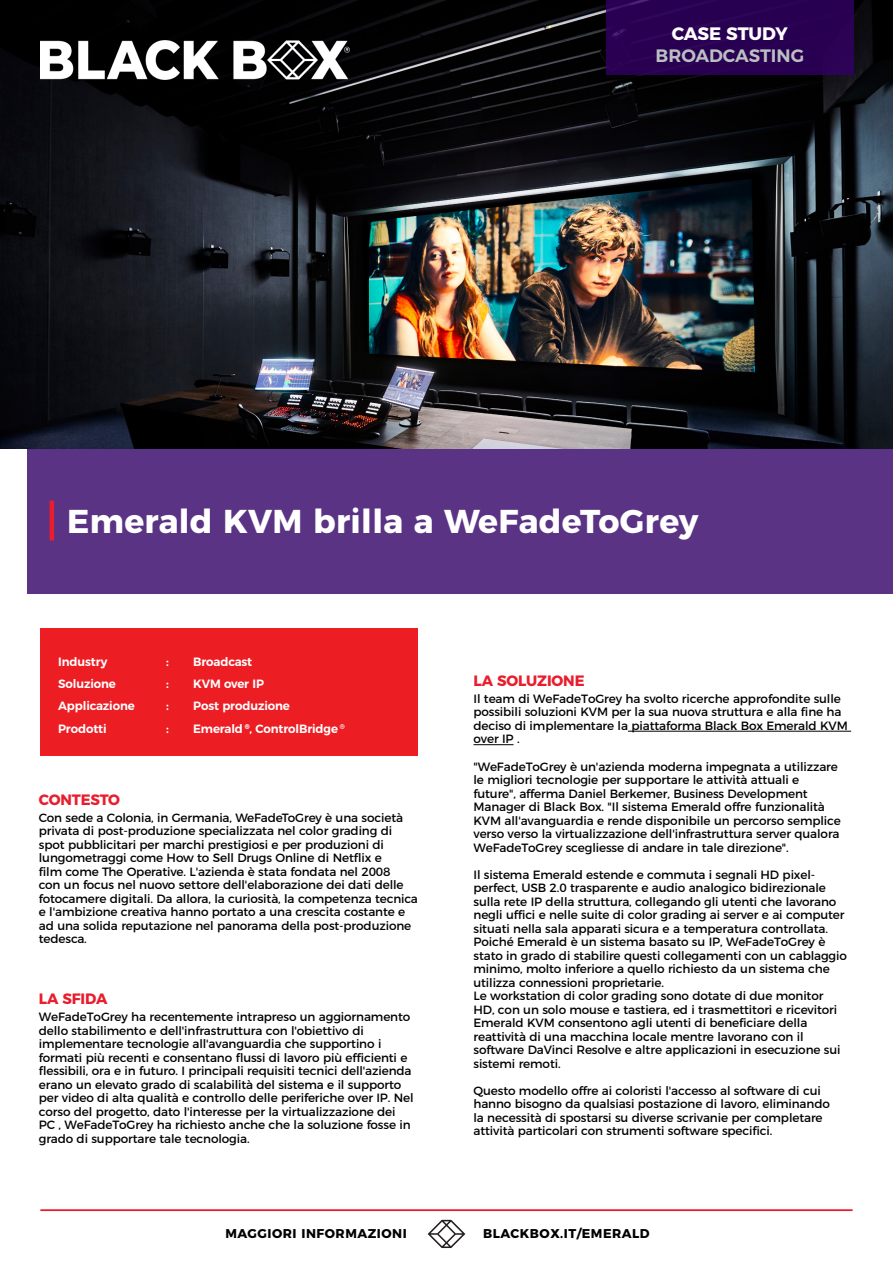
<style>
.page{position:relative;width:893px;height:1263px;background:#fff}
.page>*{position:absolute;margin:0;border:0;box-sizing:border-box;transform-origin:0 0}
.t1{font:700 33px "Montserrat";letter-spacing:.01em;color:#fff}
.t2{font:600 18px "Montserrat";color:#babfc1}
.t3{font:700 18px "Montserrat";letter-spacing:-.01em;color:#fff}
.t4{font:700 15px "Montserrat";letter-spacing:-.01em;color:#e91d2d}
.t5{font:700 12.75px "Montserrat";letter-spacing:.04em;color:#000101}
.t6{font:700 12.75px "Montserrat";letter-spacing:.04em;color:#000}
.t7{font:12px/13.5px "Montserrat";letter-spacing:-.01em;color:#000}
.t8{font:600 12px "Montserrat";letter-spacing:-.01em;color:#fff}
</style>
<div class="page">
<hr style="left:40px;top:1209px;width:813px;height:2px;background:#e91d2d">
<svg style="left:428px;top:1220px;width:37px;height:28px"></svg>
<div style="left:40px;top:628px;width:378px;height:128px;background:#ed1d24"></div>
<div style="left:28px;top:449px;width:865px;height:145px;background:#5b3384"></div>
<hr style="left:50px;top:501px;width:4px;height:39px;background:#e91d2d">
<hr style="left:628px;top:731px;width:223px;height:1px;background:#000">
<hr style="left:473px;top:744px;width:41px;height:1px;background:#000">
<img style="left:0;top:0;width:893px;height:448px">
<div style="left:606px;top:0;width:248px;height:75px;background:#290051"></div>
<img style="left:40px;top:41px;width:309px;height:38px">
<h2 class="t3" style="left:672px;top:19px;width:118px">CASE STUDY</h2>
<h2 class="t2" style="left:655px;top:41px;width:150px">BROADCASTING</h2>
<h1 class="t1" style="left:67px;top:494px;width:632px">Emerald KVM brilla a WeFadeToGrey</h1>
<p class="t8" style="left:58px;top:652px;width:51px">Industry</p>
<p class="t8" style="left:166px;top:652px;width:4px">:</p>
<p class="t8" style="left:193px;top:652px;width:61px">Broadcast</p>
<p class="t8" style="left:58px;top:674px;width:59px">Soluzione</p>
<p class="t8" style="left:166px;top:674px;width:4px">:</p>
<p class="t8" style="left:193px;top:674px;width:72px">KVM over IP</p>
<p class="t8" style="left:58px;top:696px;width:78px">Applicazione</p>
<p class="t8" style="left:166px;top:696px;width:4px">:</p>
<p class="t8" style="left:193px;top:696px;width:98px">Post produzione</p>
<p class="t8" style="left:58px;top:719px;width:50px">Prodotti</p>
<p class="t8" style="left:166px;top:719px;width:4px">:</p>
<p class="t8" style="left:193px;top:719px;width:153px">Emerald <sup>®</sup>, ControlBridge <sup>®</sup></p>
<p class="t4" style="left:39px;top:787px;width:83px">CONTESTO</p>
<p class="t7" style="left:39px;top:809px;width:381px">Con sede a Colonia, in Germania, WeFadeToGrey è una società privata di post-produzione specializzata nel color grading di spot pubblicitari per marchi prestigiosi e per produzioni di lungometraggi come How to Sell Drugs Online di Netflix e<br>film come The Operative. L'azienda è stata fondata nel 2008<br>con un focus nel nuovo settore dell'elaborazione dei dati delle fotocamere digitali. Da allora, la curiosità, la competenza tecnica e l'ambizione creativa hanno portato a una crescita costante e ad una solida reputazione nel panorama della post-produzione tedesca.</p>
<p class="t4" style="left:39px;top:986px;width:70px">LA SFIDA</p>
<p class="t7" style="left:39px;top:1009px;width:376px">WeFadeToGrey ha recentemente intrapreso un aggiornamento dello stabilimento e dell'infrastruttura con l'obiettivo di implementare tecnologie all'avanguardia che supportino i formati più recenti e consentano flussi di lavoro più efficienti e flessibili, ora e in futuro. I principali requisiti tecnici dell'azienda erano un elevato grado di scalabilità del sistema e il supporto per video di alta qualità e controllo delle periferiche over IP. Nel corso del progetto, dato l'interesse per la virtualizzazione dei PC , WeFadeToGrey ha richiesto anche che la soluzione fosse in grado di supportare tale tecnologia.</p>
<p class="t4" style="left:473px;top:669px;width:113px">LA SOLUZIONE</p>
<p class="t7" style="left:473px;top:691px;width:376px">Il team di WeFadeToGrey ha svolto ricerche approfondite sulle possibili soluzioni KVM per la sua nuova struttura e alla fine ha deciso di implementare la piattaforma Black Box Emerald KVM over IP .</p>
<p class="t7" style="left:473px;top:758px;width:369px">"WeFadeToGrey è un'azienda moderna impegnata a utilizzare le migliori tecnologie per supportare le attività attuali e future", afferma Daniel Berkemer, Business Development Manager di Black Box. "Il sistema Emerald offre funzionalità KVM all'avanguardia e rende disponibile un percorso semplice verso verso la virtualizzazione dell'infrastruttura server qualora WeFadeToGrey scegliesse di andare in tale direzione".</p>
<p class="t7" style="left:473px;top:866px;width:375px">Il sistema Emerald estende e commuta i segnali HD pixel&shy;perfect, USB 2.0 trasparente e audio analogico bidirezionale sulla rete IP della struttura, collegando gli utenti che lavorano negli uffici e nelle suite di color grading ai server e ai computer situati nella sala apparati sicura e a temperatura controllata.<br>Poiché Emerald è un sistema basato su IP, WeFadeToGrey è stato in grado di stabilire questi collegamenti con un cablaggio minimo, molto inferiore a quello richiesto da un sistema che utilizza connessioni proprietarie.<br>Le workstation di color grading sono dotate di due monitor HD, con un solo mouse e tastiera, ed i trasmettitori e ricevitori Emerald KVM consentono agli utenti di beneficiare della reattività di una macchina locale mentre lavorano con il software DaVinci Resolve e altre applicazioni in esecuzione sui sistemi remoti.</p>
<p class="t7" style="left:473px;top:1082px;width:358px">Questo modello offre ai coloristi l'accesso al software di cui hanno bisogno da qualsiasi postazione di lavoro, eliminando la necessità di spostarsi su diverse scrivanie per completare attività particolari con strumenti software specifici.</p>
<p class="t5" style="left:225px;top:1223px;width:183px">MAGGIORI INFORMAZIONI</p>
<p class="t6" style="left:483px;top:1223px;width:168px">BLACKBOX.IT/EMERALD</p>
</div>
